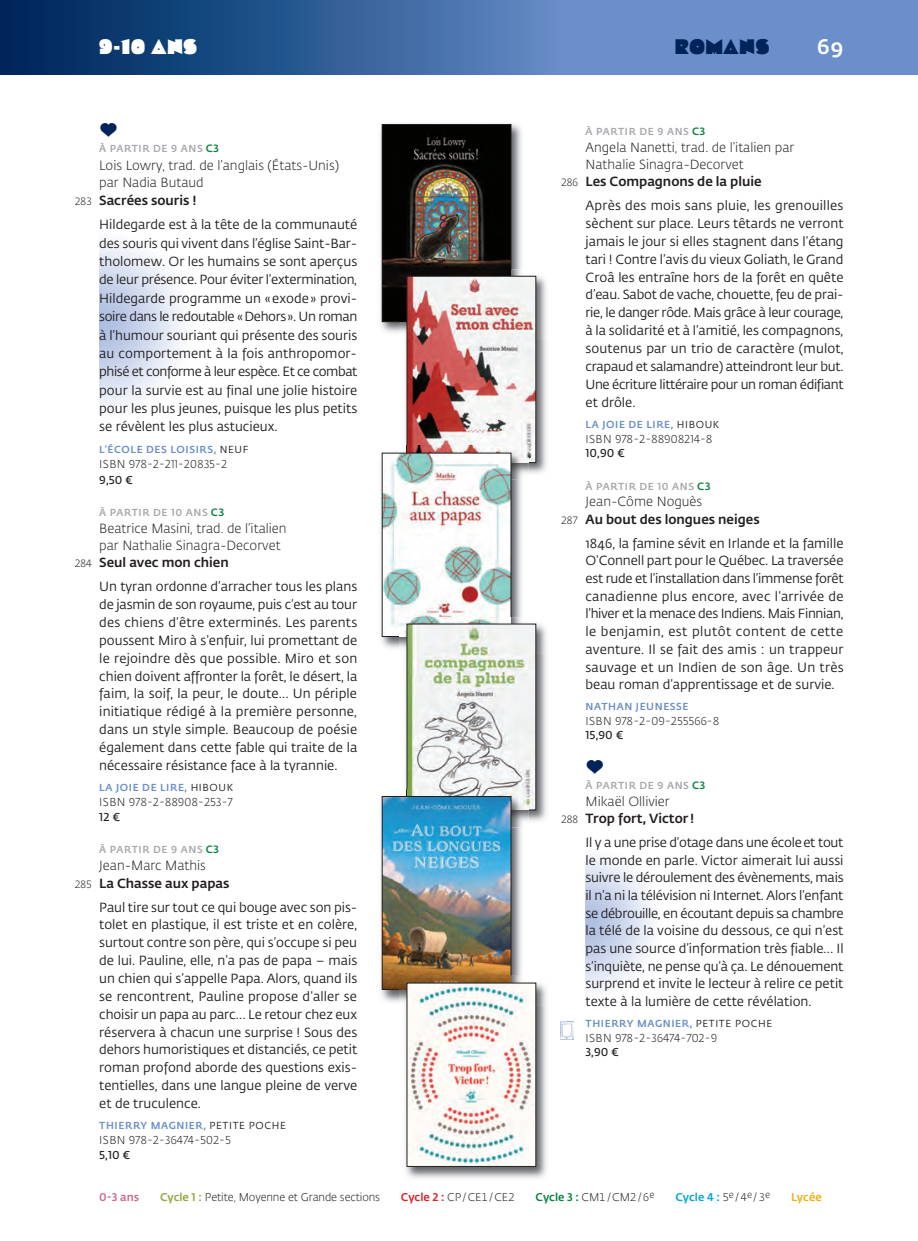
<style>
.page{position:relative;width:918px;height:1241px;background:#fff}
.page>*{position:absolute;margin:0;border:0;box-sizing:border-box;transform-origin:0 0}
.t1{font:21px "Cooter Deuce";color:#fff}
.t2{font:21px "Cooter Deuce";letter-spacing:.03em;color:#002359}
.t3{font:500 21px "Fedra Sans Pro";color:#fff}
.t4{font:14px "RLPE";color:#002359}
.t5{font:13.12px/17.8px "Fedra Sans Pro";color:#231f20;text-align:justify}
.t6{font:500 13.12px/17.5px "Fedra Sans Pro";color:#231f20;text-align:center}
.t7{font:300 13.12px "Fedra Sans Pro";color:#231f20}
.t8{font:300 11.38px "Fedra Sans Pro";letter-spacing:.035em;color:#231f20}
.t9{font:600 11.38px "Fedra Sans Pro";color:#231f20}
.t10{font:300 11.2px "Fedra Sans Pro";letter-spacing:-.01em;color:#231f20}
.t11{font:500 11.2px "Fedra Sans Pro";color:#00a8cf}
.t12{font:500 11.2px "Fedra Sans Pro";color:#ce6a90}
.t13{font:500 11.2px "Fedra Sans Pro";color:#f0af13}
.t14{font:500 10.15px "Fedra Sans Pro";letter-spacing:.06em;color:#6a8fca}
.t15{font:500 10.15px "Fedra Sans Pro";letter-spacing:.06em;color:#a8a9ad}
.s1{font-size:10.5px;color:#0b8241}
.s2{font-weight:300;font-size:10.5px}
.s3{font-weight:400;color:#231f20}
.s4{font-weight:300}
.s5{font-weight:500;color:#90a83d}
.s6{font-weight:500;color:#da2128}
.s7{font-weight:500;color:#0b8241}
.s8{font-weight:300;color:#231f20}
</style>
<div class="page">
<div style="left:561px;top:0;width:357px;height:74px;background:#6a8fca"></div>
<div style="left:0;top:0;width:561px;height:74px;background:linear-gradient(to right,#002256,#618ac5)"></div>
<img style="left:380px;top:123px;width:142px;height:210px">
<img style="left:384px;top:126px;width:125px;height:194px">
<div style="left:382px;top:124px;width:129px;height:198px;border:1px solid #231f20"></div>
<img style="left:561px;top:1021px;width:12px;height:18px">
<img style="left:400px;top:269px;width:147px;height:205px">
<img style="left:400px;top:269px;width:112px;height:53px">
<img style="left:409px;top:278px;width:125px;height:182px">
<img style="left:381px;top:452px;width:19px;height:197px">
<img style="left:400px;top:446px;width:129px;height:171px">
<img style="left:407px;top:462px;width:122px;height:1px">
<img style="left:384px;top:455px;width:125px;height:179px">
<img style="left:400px;top:617px;width:147px;height:205px">
<img style="left:400px;top:617px;width:111px;height:19px">
<img style="left:409px;top:626px;width:125px;height:181px">
<img style="left:381px;top:796px;width:19px;height:206px">
<img style="left:400px;top:789px;width:129px;height:186px">
<img style="left:407px;top:809px;width:122px;height:1px">
<img style="left:384px;top:798px;width:125px;height:189px">
<div style="left:382px;top:796px;width:129px;height:193px;border:1px solid #231f20"></div>
<img style="left:400px;top:975px;width:147px;height:204px">
<img style="left:400px;top:975px;width:111px;height:14px">
<img style="left:409px;top:984px;width:125px;height:180px">
<h1 class="t1" style="left:99px;top:37px;width:99px">9-10 ANS</h1>
<h1 class="t2" style="left:675px;top:37px;width:96px">ROMANS</h1>
<h1 class="t3" style="left:817px;top:38px;width:28px">69</h1>
<p class="t4" style="left:99px;top:121px;width:20px">a</p>
<p class="t15" style="left:99px;top:144px;width:121px">À PARTIR DE 9 ANS <span class="s1">C3</span></p>
<p class="t7" style="left:99px;top:160px;width:241px">Lois Lowry, trad. de l’anglais (États-Unis)</p>
<p class="t7" style="left:99px;top:177px;width:106px">par Nadia Butaud</p>
<p class="t6" style="left:74px;top:192px;width:124px"><span class="s2">283</span> SACRÉES SOURIS !</p>
<p class="t5" style="left:99px;top:216px;width:260px;line-height:18.4px">Hildegarde est à la tête de la communauté des souris qui vivent dans l’église Saint-Bar&shy;tholomew. Or les humains se sont aperçus de leur présence. Pour éviter l’extermination, Hildegarde programme un «exode» provi&shy;soire dans le redoutable «Dehors». Un roman à l’humour souriant qui présente des souris au comportement à la fois anthropomor&shy;phisé et conforme à leur espèce. Et ce combat pour la survie est au final une jolie histoire pour les plus jeunes, puisque les plus petits se révèlent les plus astucieux.</p>
<p class="t14" style="left:99px;top:445px;width:151px">L’ÉCOLE DES LOISIRS, <span class="s3">NEUF</span></p>
<p class="t8" style="left:99px;top:459px;width:129px">ISBN 978-2-211-20835-2</p>
<p class="t9" style="left:99px;top:475px;width:35px">9,50 €</p>
<p class="t15" style="left:99px;top:508px;width:127px">À PARTIR DE 10 ANS <span class="s1">C3</span></p>
<p class="t7" style="left:99px;top:523px;width:189px">Beatrice Masini, trad. de l’italien</p>
<p class="t7" style="left:99px;top:540px;width:183px">par Nathalie Sinagra-Decorvet</p>
<p class="t6" style="left:74px;top:555px;width:156px"><span class="s2">284</span> SEUL AVEC MON CHIEN</p>
<p class="t5" style="left:99px;top:578px;width:259px">Un tyran ordonne d’arracher tous les plans de jasmin de son royaume, puis c’est au tour des chiens d’être exterminés. Les parents poussent Miro à s’enfuir, lui promettant de le rejoindre dès que possible. Miro et son chien doivent affronter la forêt, le désert, la faim, la soif, la peur, le doute… Un périple initiatique rédigé à la première personne, dans un style simple. Beaucoup de poésie également dans cette fable qui traite de la nécessaire résistance face à la tyrannie.</p>
<p class="t14" style="left:99px;top:783px;width:135px">LA JOIE DE LIRE, <span class="s3">HIBOUK</span></p>
<p class="t8" style="left:99px;top:797px;width:135px">ISBN 978-2-88908-253-7</p>
<p class="t9" style="left:99px;top:812px;width:22px">12 €</p>
<p class="t15" style="left:99px;top:845px;width:121px">À PARTIR DE 9 ANS <span class="s1">C3</span></p>
<p class="t6" style="left:74px;top:857px;width:156px"><span class="s4">Jean-Marc Mathis<br></span><span class="s2">285</span> LA CHASSE AUX PAPAS</p>
<p class="t5" style="left:99px;top:898px;width:260px">Paul tire sur tout ce qui bouge avec son pis&shy;tolet en plastique, il est triste et en colère, surtout contre son père, qui s’occupe si peu de lui. Pauline, elle, n’a pas de papa – mais un chien qui s’appelle Papa. Alors, quand ils se rencontrent, Pauline propose d’aller se choisir un papa au parc… Le retour chez eux réservera à chacun une surprise ! Sous des dehors humoristiques et distanciés, ce petit roman profond aborde des questions exis&shy;tentielles, dans une langue pleine de verve et de truculence.</p>
<p class="t14" style="left:99px;top:1121px;width:188px">THIERRY MAGNIER, <span class="s3">PETITE POCHE</span></p>
<p class="t8" style="left:99px;top:1135px;width:133px">ISBN 978-2-36474-502-5</p>
<p class="t9" style="left:99px;top:1149px;width:33px">5,10 €</p>
<p class="t15" style="left:585px;top:127px;width:121px">À PARTIR DE 9 ANS <span class="s1">C3</span></p>
<p class="t7" style="left:585px;top:142px;width:210px">Angela Nanetti, trad. de l’italien par</p>
<p class="t7" style="left:585px;top:159px;width:160px">Nathalie Sinagra-Decorvet</p>
<p class="t6" style="left:561px;top:174px;width:202px"><span class="s2">286</span> LES COMPAGNONS DE LA PLUIE</p>
<p class="t5" style="left:585px;top:198px;width:260px">Après des mois sans pluie, les grenouilles sèchent sur place. Leurs têtards ne verront jamais le jour si elles stagnent dans l’étang tari ! Contre l’avis du vieux Goliath, le Grand Croâ les entraîne hors de la forêt en quête d’eau. Sabot de vache, chouette, feu de prai&shy;rie, le danger rôde. Mais grâce à leur courage, à la solidarité et à l’amitié, les compagnons, soutenus par un trio de caractère (mulot, crapaud et salamandre) atteindront leur but.<br>Une écriture littéraire pour un roman édifiant et drôle.</p>
<p class="t14" style="left:585px;top:420px;width:135px">LA JOIE DE LIRE, <span class="s3">HIBOUK</span></p>
<p class="t8" style="left:585px;top:434px;width:128px">ISBN 978-2-88908214-8</p>
<p class="t9" style="left:585px;top:449px;width:41px">10,90 €</p>
<p class="t15" style="left:585px;top:482px;width:127px">À PARTIR DE 10 ANS <span class="s1">C3</span></p>
<p class="t6" style="left:561px;top:494px;width:200px;text-align:left;text-indent:25px"><span class="s4">Jean-Côme Noguès<br></span><span class="s2">287</span> AU BOUT DES LONGUES NEIGES</p>
<p class="t5" style="left:585px;top:535px;width:260px">1846, la famine sévit en Irlande et la famille O’Connell part pour le Québec. La traversée est rude et l’installation dans l’immense forêt canadienne plus encore, avec l’arrivée de l’hiver et la menace des Indiens. Mais Finnian, le benjamin, est plutôt content de cette aventure. Il se fait des amis : un trappeur sauvage et un Indien de son âge. Un très beau roman d’apprentissage et de survie.</p>
<p class="t14" style="left:585px;top:702px;width:105px">NATHAN JEUNESSE</p>
<p class="t8" style="left:585px;top:716px;width:135px">ISBN 978-2-09-255566-8</p>
<p class="t9" style="left:585px;top:730px;width:39px">15,90 €</p>
<p class="t4" style="left:585px;top:758px;width:20px">a</p>
<p class="t15" style="left:585px;top:781px;width:121px">À PARTIR DE 9 ANS <span class="s1">C3</span></p>
<p class="t6" style="left:561px;top:793px;width:135px"><span class="s4">Mikaël Ollivier<br></span><span class="s2">288</span> TROP FORT, VICTOR !</p>
<p class="t5" style="left:585px;top:834px;width:260px">Il y a une prise d’otage dans une école et tout le monde en parle. Victor aimerait lui aussi suivre le déroulement des évènements, mais il n’a ni la télévision ni Internet. Alors l’enfant se débrouille, en écoutant depuis sa chambre la télé de la voisine du dessous, ce qui n’est pas une source d’information très fiable… Il s’inquiète, ne pense qu’à ça. Le dénouement surprend et invite le lecteur à relire ce petit texte à la lumière de cette révélation.</p>
<p class="t14" style="left:585px;top:1019px;width:188px">THIERRY MAGNIER, <span class="s3">PETITE POCHE</span></p>
<p class="t8" style="left:585px;top:1032px;width:133px">ISBN 978-2-36474-702-9</p>
<p class="t9" style="left:585px;top:1047px;width:35px">3,90 €</p>
<p class="t12" style="left:99px;top:1192px;width:41px">0-3 ANS</p>
<p class="t10" style="left:160px;top:1192px;width:221px"><span class="s5">CYCLE 1 :</span> Petite, Moyenne et Grande sections</p>
<p class="t10" style="left:401px;top:1192px;width:115px"><span class="s6">CYCLE 2 :</span> CP/CE1/CE2</p>
<p class="t10" style="left:535px;top:1192px;width:120px"><span class="s7">CYCLE 3 :</span> CM1/CM2/6<sup>e</sup></p>
<p class="t11" style="left:675px;top:1192px;width:96px">CYCLE 4 : <span class="s8">5</span><sup>e</sup><span class="s8">/4</span><sup>e</sup><span class="s8">/3</span><sup>e</sup></p>
<p class="t13" style="left:791px;top:1192px;width:32px">LYCÉE</p>
</div>
